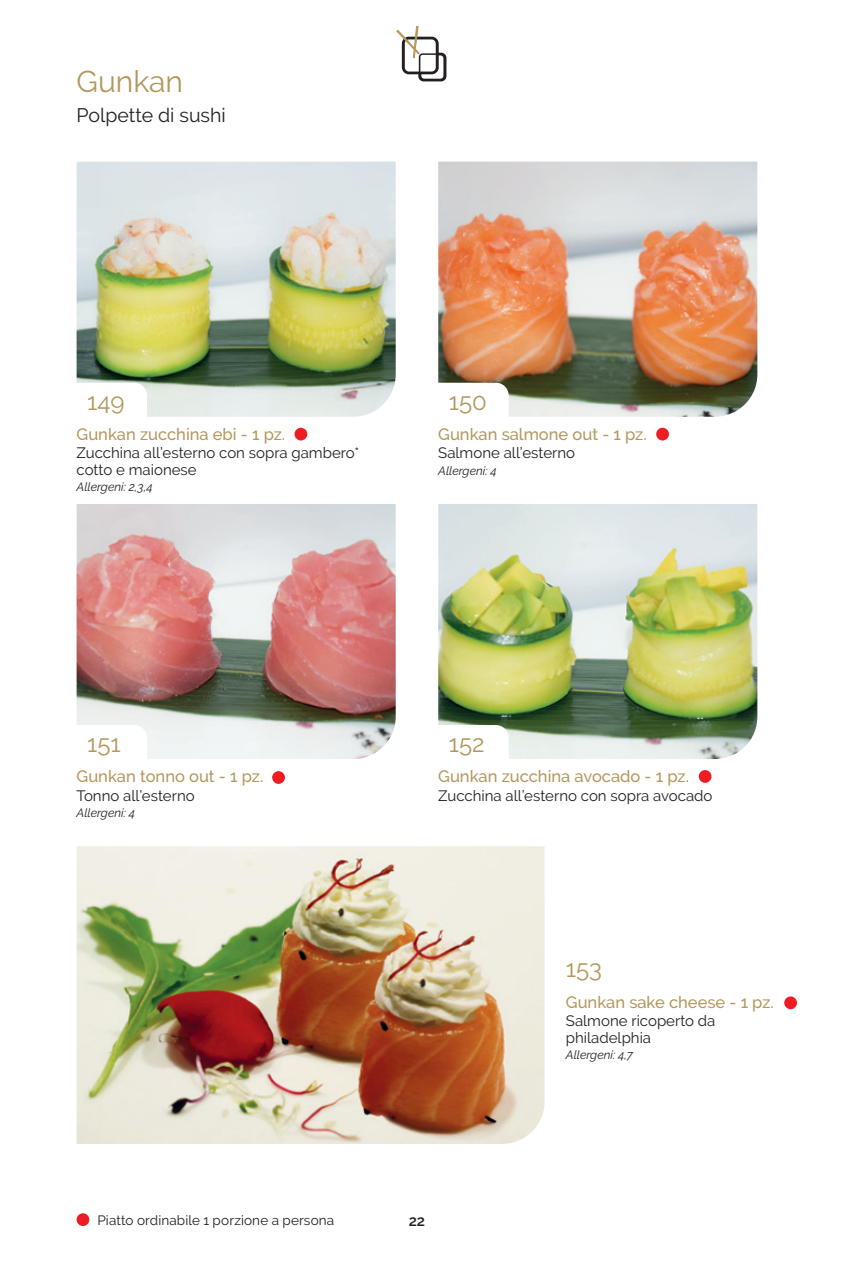
<style>
.page{position:relative;width:851px;height:1263px;background:#fff}
.page>*{position:absolute;margin:0;border:0;box-sizing:border-box;transform-origin:0 0}
.t1{font:30px "Raleway";color:#b3975c}
.t2{font:24px "Raleway";color:#b3975c}
.t3{font:19.5px "Raleway";color:#231f20}
.t4{font:500 16.5px "Raleway";color:#b3975c}
.t5{font:15px/16.5px "Raleway";color:#231f20}
.t6{font:600 15px "Raleway";color:#231f20}
.t7{font:13.5px "Raleway";letter-spacing:.01em;color:#231f20}
.t8{font:italic 12px "Raleway";color:#231f20}
</style>
<div class="page">
<img style="left:77px;top:162px;width:318px;height:255px">
<img style="left:438px;top:162px;width:319px;height:255px">
<img style="left:77px;top:504px;width:318px;height:255px">
<img style="left:438px;top:504px;width:319px;height:255px">
<svg style="left:77px;top:383px;width:70px;height:34px"></svg>
<svg style="left:438px;top:383px;width:70px;height:34px"></svg>
<svg style="left:77px;top:725px;width:70px;height:34px"></svg>
<svg style="left:438px;top:725px;width:70px;height:34px"></svg>
<div style="left:272px;top:771px;width:13px;height:13px;background:#ee1d23;border-radius:50%"></div>
<div style="left:77px;top:1213px;width:12px;height:13px;background:#ee1d23;border-radius:50%"></div>
<img style="left:77px;top:846px;width:467px;height:298px">
<div style="left:656px;top:428px;width:12px;height:12px;background:#ee1d23;border-radius:50%"></div>
<div style="left:294px;top:428px;width:13px;height:12px;background:#ee1d23;border-radius:50%"></div>
<div style="left:698px;top:770px;width:13px;height:13px;background:#ee1d23;border-radius:50%"></div>
<div style="left:784px;top:996px;width:12px;height:13px;background:#ee1d23;border-radius:50%"></div>
<svg style="left:396px;top:26px;width:51px;height:57px"></svg>
<p class="t1" style="left:77px;top:64px;width:108px">Gunkan</p>
<p class="t3" style="left:77px;top:104px;width:151px">Polpette di sushi</p>
<p class="t2" style="left:87px;top:387px;width:39px">149</p>
<p class="t2" style="left:449px;top:387px;width:40px">150</p>
<p class="t4" style="left:77px;top:425px;width:210px">Gunkan zucchina ebi - 1 pz.</p>
<p class="t5" style="left:77px;top:445px;width:284px">Zucchina all’esterno con sopra gambero* cotto e maionese</p>
<p class="t8" style="left:77px;top:480px;width:78px">Allergeni: 2,3,4</p>
<p class="t4" style="left:438px;top:425px;width:210px">Gunkan salmone out - 1 pz.</p>
<p class="t5" style="left:438px;top:445px;width:138px">Salmone all’esterno</p>
<p class="t8" style="left:438px;top:464px;width:60px">Allergeni: 4</p>
<p class="t2" style="left:87px;top:729px;width:35px">151</p>
<p class="t2" style="left:449px;top:729px;width:37px">152</p>
<p class="t4" style="left:77px;top:767px;width:188px">Gunkan tonno out - 1 pz.</p>
<p class="t5" style="left:77px;top:787px;width:120px">Tonno all’esterno</p>
<p class="t8" style="left:77px;top:806px;width:60px">Allergeni: 4</p>
<p class="t7" style="left:97px;top:1212px;width:238px">Piatto ordinabile 1 porzione a persona</p>
<p class="t4" style="left:438px;top:767px;width:252px">Gunkan zucchina avocado - 1 pz.</p>
<p class="t5" style="left:438px;top:787px;width:276px">Zucchina all’esterno con sopra avocado</p>
<p class="t6" style="left:408px;top:1212px;width:18px">22</p>
<p class="t2" style="left:566px;top:955px;width:38px">153</p>
<p class="t4" style="left:566px;top:992px;width:209px">Gunkan sake cheese - 1 pz.</p>
<p class="t5" style="left:566px;top:1012px;width:151px">Salmone ricoperto da philadelphia</p>
<p class="t8" style="left:566px;top:1048px;width:69px">Allergeni: 4,7</p>
</div>
